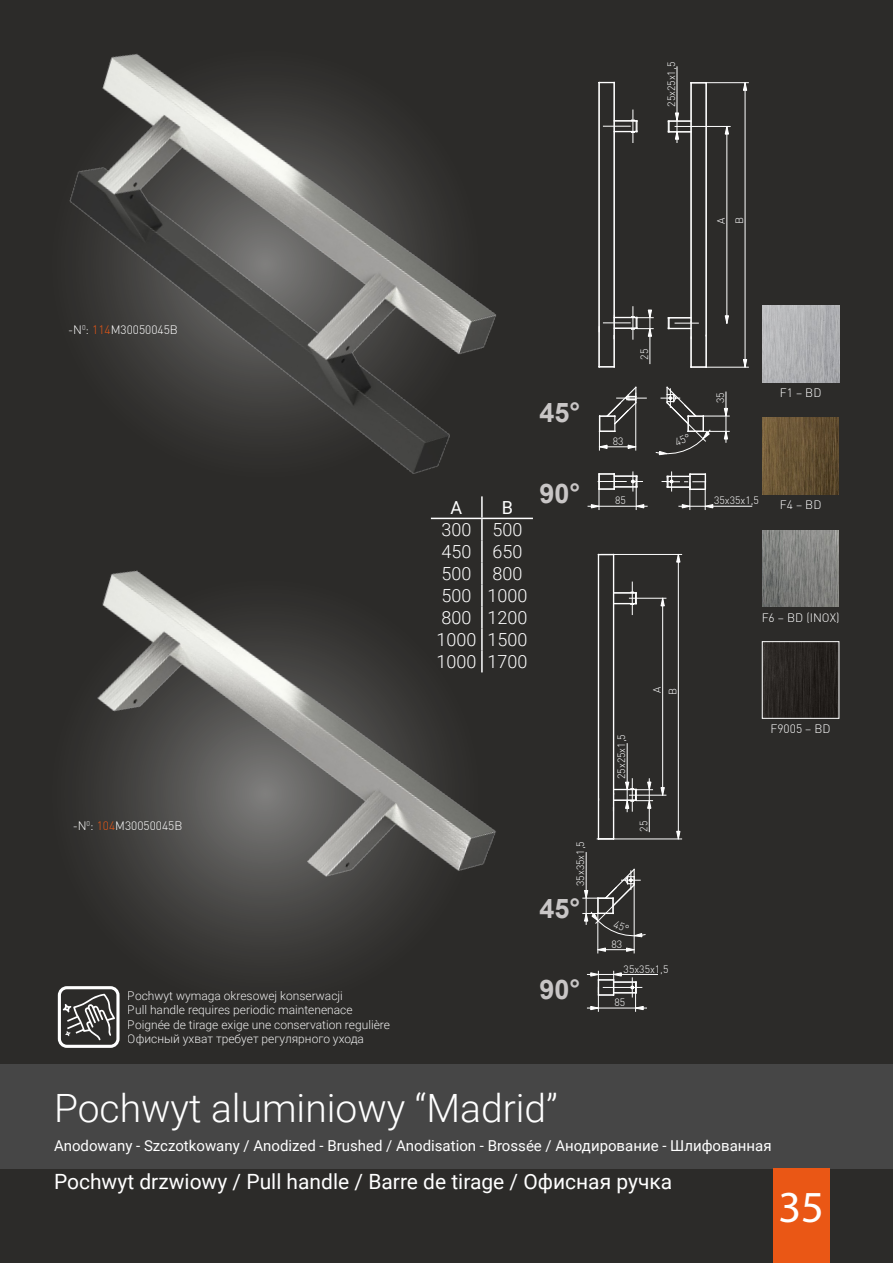
<style>
.page{position:relative;width:893px;height:1263px;background:#2c2b29}
.page>*{position:absolute;margin:0;border:0;box-sizing:border-box;transform-origin:0 0}
.t1{font:44.4px "Myriad Pro";color:#fff}
.t2{font:300 39px "Roboto";color:#fff}
.t3{font:700 27px "Arial";color:#c9c6c6}
.t4{font:21px "Roboto";color:#fff}
.t5{font:300 18px/22px "Roboto";color:#fff}
.t6{font:18px "Roboto";color:#fff}
.t7{font:15px "Roboto";color:#fff}
.t8{font:300 12px/14.4px "Roboto";color:#fff}
.t9{font:12px "DIN Light PL";color:#fff}
.t10{font:10.5px/15.8px "DIN Light PL";color:#fff}
.s1{color:#ea5715}
</style>
<div class="page">
<div style="left:0;top:1064px;width:893px;height:104px;background:#464646"></div>
<div style="left:773px;top:1168px;width:57px;height:95px;background:#ea5715"></div>
<img style="left:1px;top:717px;width:731px;height:452px">
<img style="left:69px;top:53px;width:663px;height:664px">
<hr style="left:431px;top:518px;width:51px;height:1px;background:#fff">
<hr style="left:482px;top:518px;width:51px;height:1px;background:#fff">
<hr style="left:481px;top:496px;width:2px;height:22px;background:#fff">
<hr style="left:481px;top:519px;width:2px;height:21px;background:#fff">
<hr style="left:481px;top:540px;width:2px;height:22px;background:#fff">
<hr style="left:481px;top:562px;width:2px;height:22px;background:#fff">
<hr style="left:481px;top:584px;width:2px;height:22px;background:#fff">
<hr style="left:481px;top:606px;width:2px;height:22px;background:#fff">
<hr style="left:481px;top:628px;width:2px;height:22px;background:#fff">
<hr style="left:481px;top:650px;width:2px;height:22px;background:#fff">
<svg style="left:660px;top:599px;width:5px;height:7px"></svg>
<svg style="left:660px;top:787px;width:5px;height:8px"></svg>
<svg style="left:676px;top:831px;width:4px;height:8px"></svg>
<svg style="left:676px;top:555px;width:4px;height:7px"></svg>
<hr style="left:597px;top:839px;width:85px;height:1px;background:#fff">
<hr style="left:629px;top:795px;width:37px;height:1px;background:#fff">
<hr style="left:662px;top:598px;width:1px;height:197px;background:#fff">
<hr style="left:678px;top:554px;width:1px;height:285px;background:#fff">
<hr style="left:629px;top:598px;width:37px;height:1px;background:#fff">
<hr style="left:602px;top:554px;width:80px;height:1px;background:#fff">
<hr style="left:649px;top:779px;width:1px;height:53px;background:#fff">
<hr style="left:650px;top:311px;width:1px;height:53px;background:#fff">
<hr style="left:633px;top:110px;width:1px;height:33px;background:#fff">
<hr style="left:598px;top:83px;width:2px;height:284px;background:#fff">
<hr style="left:613px;top:83px;width:2px;height:256px;background:#fff">
<hr style="left:613px;top:336px;width:2px;height:31px;background:#fff">
<svg style="left:598px;top:366px;width:17px;height:2px"></svg>
<hr style="left:690px;top:322px;width:1px;height:45px;background:#fff">
<hr style="left:690px;top:83px;width:1px;height:239px;background:#fff">
<hr style="left:691px;top:83px;width:1px;height:256px;background:#fff">
<hr style="left:691px;top:337px;width:1px;height:30px;background:#fff">
<hr style="left:705px;top:83px;width:2px;height:253px;background:#fff">
<hr style="left:705px;top:335px;width:2px;height:32px;background:#fff">
<svg style="left:603px;top:120px;width:34px;height:13px"></svg>
<hr style="left:633px;top:306px;width:1px;height:34px;background:#fff">
<svg style="left:668px;top:317px;width:31px;height:12px"></svg>
<svg style="left:603px;top:310px;width:50px;height:27px"></svg>
<svg style="left:598px;top:82px;width:17px;height:2px"></svg>
<svg style="left:690px;top:366px;width:16px;height:2px"></svg>
<svg style="left:690px;top:82px;width:16px;height:2px"></svg>
<svg style="left:598px;top:471px;width:45px;height:21px"></svg>
<svg style="left:725px;top:127px;width:4px;height:8px"></svg>
<svg style="left:725px;top:315px;width:4px;height:9px"></svg>
<svg style="left:743px;top:83px;width:4px;height:8px"></svg>
<svg style="left:743px;top:359px;width:4px;height:8px"></svg>
<svg style="left:668px;top:112px;width:31px;height:28px"></svg>
<svg style="left:591px;top:504px;width:8px;height:4px"></svg>
<svg style="left:637px;top:504px;width:7px;height:4px"></svg>
<hr style="left:588px;top:506px;width:59px;height:1px;background:#fff">
<hr style="left:706px;top:367px;width:42px;height:1px;background:#fff">
<hr style="left:599px;top:476px;width:1px;height:33px;background:#fff">
<hr style="left:636px;top:479px;width:1px;height:30px;background:#fff">
<hr style="left:699px;top:126px;width:31px;height:1px;background:#fff">
<hr style="left:727px;top:126px;width:1px;height:197px;background:#fff">
<hr style="left:745px;top:83px;width:1px;height:284px;background:#fff">
<hr style="left:706px;top:82px;width:42px;height:1px;background:#fff">
<svg style="left:661px;top:471px;width:52px;height:38px"></svg>
<hr style="left:677px;top:67px;width:1px;height:75px;background:#fff">
<hr style="left:679px;top:506px;width:73px;height:1px;background:#fff">
<hr style="left:632px;top:581px;width:1px;height:34px;background:#fff">
<hr style="left:598px;top:555px;width:1px;height:245px;background:#fff">
<hr style="left:598px;top:799px;width:1px;height:40px;background:#fff">
<hr style="left:613px;top:794px;width:1px;height:45px;background:#fff">
<hr style="left:613px;top:555px;width:1px;height:239px;background:#fff">
<svg style="left:599px;top:838px;width:14px;height:2px"></svg>
<svg style="left:614px;top:592px;width:23px;height:13px"></svg>
<hr style="left:632px;top:778px;width:1px;height:34px;background:#fff">
<svg style="left:598px;top:554px;width:15px;height:2px"></svg>
<svg style="left:614px;top:782px;width:39px;height:27px"></svg>
<hr style="left:587px;top:1008px;width:59px;height:1px;background:#fff">
<svg style="left:590px;top:971px;width:54px;height:40px"></svg>
<hr style="left:627px;top:744px;width:1px;height:68px;background:#fff">
<hr style="left:587px;top:974px;width:70px;height:1px;background:#fff">
<hr style="left:616px;top:398px;width:31px;height:1px;background:#fff">
<svg style="left:599px;top:386px;width:38px;height:46px"></svg>
<svg style="left:600px;top:445px;width:7px;height:4px"></svg>
<svg style="left:628px;top:445px;width:7px;height:4px"></svg>
<hr style="left:599px;top:447px;width:37px;height:1px;background:#fff">
<hr style="left:599px;top:417px;width:1px;height:33px;background:#fff">
<hr style="left:635px;top:393px;width:1px;height:57px;background:#fff">
<svg style="left:626px;top:947px;width:8px;height:5px"></svg>
<svg style="left:597px;top:947px;width:9px;height:5px"></svg>
<hr style="left:598px;top:949px;width:36px;height:1px;background:#fff">
<hr style="left:634px;top:877px;width:1px;height:76px;background:#fff">
<hr style="left:598px;top:913px;width:1px;height:40px;background:#fff">
<hr style="left:586px;top:852px;width:1px;height:72px;background:#fff">
<svg style="left:58px;top:986px;width:62px;height:62px"></svg>
<img style="left:764px;top:643px;width:73px;height:73px">
<div style="left:762px;top:641px;width:77px;height:77px;border:1px solid #fff"></div>
<img style="left:762px;top:530px;width:77px;height:77px">
<img style="left:762px;top:418px;width:77px;height:76px">
<img style="left:762px;top:305px;width:77px;height:77px">
<svg style="left:656px;top:386px;width:73px;height:71px"></svg>
<svg style="left:583px;top:868px;width:63px;height:71px"></svg>
<p class="t10" style="left:663px;top:107px;width:46px;rotate:-90deg">25x25x1,5</p>
<p class="t10" style="left:712px;top:224px;width:9px;line-height:18.1px;rotate:-90deg">A<br>B</p>
<p class="t9" style="left:68px;top:323px;width:111px">-N<sup>0</sup>: <span class="s1">114</span>M30050045B</p>
<h3 class="t3" style="left:539px;top:393px;width:42px">45°</h3>
<h3 class="t6" style="left:451px;top:495px;width:13px">A</h3>
<h3 class="t6" style="left:502px;top:495px;width:13px">B</h3>
<h3 class="t5" style="left:436px;top:518px;width:92px">300 500<br>450 650<br>500 800<br>500 1000<br>800 1200<br>1000 1500<br>1000 1700</h3>
<h3 class="t3" style="left:539px;top:475px;width:42px">90°</h3>
<p class="t9" style="left:73px;top:818px;width:111px">-N<sup>0</sup>: <span class="s1">104</span>M30050045B</p>
<p class="t8" style="left:128px;top:988px;width:264px">Pochwyt wymaga okresowej konserwacji<br>Pull handle requires periodic maintenenace Poignée de tirage exige une conservation regulière Офисный ухват требует регулярного ухода</p>
<p class="t10" style="left:572px;top:886px;width:46px;rotate:-90deg">35x35x1,5</p>
<h3 class="t3" style="left:539px;top:890px;width:42px">45°</h3>
<h3 class="t3" style="left:539px;top:971px;width:42px">90°</h3>
<h2 class="t2" style="left:54px;top:1081px;width:506px">Pochwyt aluminiowy “Madrid”</h2>
<p class="t10" style="left:636px;top:360px;width:12px;rotate:-90deg">25</p>
<p class="t10" style="left:613px;top:433px;width:12px">83</p>
<p class="t10" style="left:615px;top:493px;width:12px">85</p>
<p class="t10" style="left:613px;top:779px;width:46px;rotate:-90deg">25x25x1,5</p>
<p class="t10" style="left:649px;top:695px;width:9px;rotate:-90deg">A<br>B</p>
<p class="t10" style="left:636px;top:832px;width:12px;rotate:-90deg">25</p>
<p class="t10" style="left:611px;top:936px;width:12px">83</p>
<p class="t10" style="left:624px;top:961px;width:46px">35x35x1,5</p>
<p class="t10" style="left:614px;top:994px;width:12px">85</p>
<p class="t10" style="left:712px;top:403px;width:12px;rotate:-90deg">35</p>
<p class="t9" style="left:780px;top:385px;width:43px">F1 – BD</p>
<p class="t10" style="left:714px;top:493px;width:46px">35x35x1,5</p>
<p class="t9" style="left:780px;top:498px;width:43px">F4 – BD</p>
<p class="t9" style="left:762px;top:610px;width:79px">F6 – BD (INOX)</p>
<p class="t9" style="left:771px;top:721px;width:62px">F9005 – BD</p>
<p class="t7" style="left:54px;top:1135px;width:719px">Anodowany - Szczotkowany / Anodized - Brushed / Anodisation - Brossée / Анодирование - Шлифованная</p>
<h3 class="t4" style="left:54px;top:1167px;width:620px">Pochwyt drzwiowy / Pull handle / Barre de tirage / Офисная ручка</h3>
<h1 class="t1" style="left:778px;top:1180px;width:47px">35</h1>
</div>
